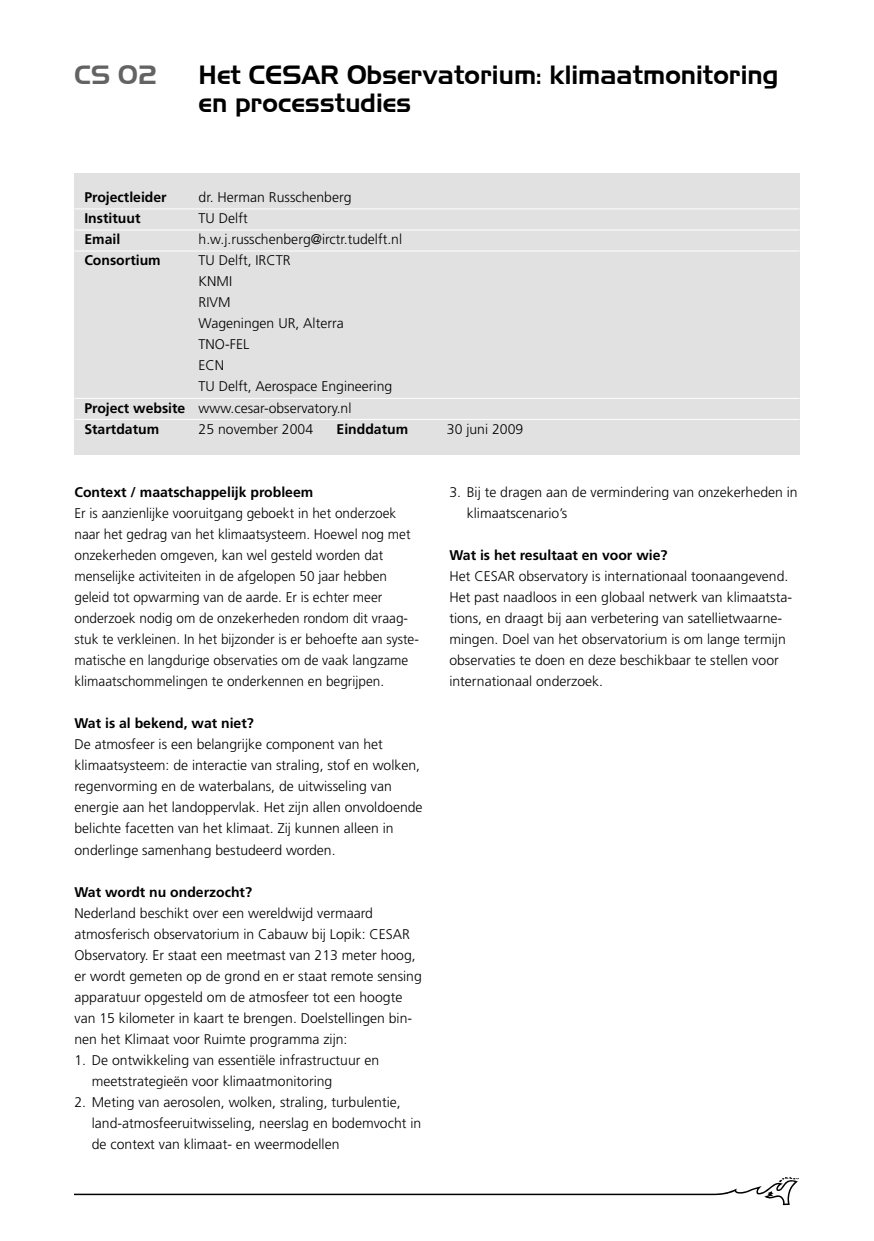
<style>
.page{position:relative;width:874px;height:1241px;background:#fff}
.page>*{position:absolute;margin:0;border:0;box-sizing:border-box;transform-origin:0 0}
.t1{font:26.25px/28px "Slicker";color:#000}
.t2{font:26.25px "Slicker";color:#636363}
.t3{font:300 14px/21px "Frutiger";color:#000}
.t4{font:700 14px "Frutiger";color:#000}
.s1{font-weight:700}
</style>
<div class="page">
<svg style="left:74px;top:1177px;width:724px;height:27px"></svg>
<div style="left:74px;top:173px;width:725px;height:281px;background:#e1e1e1"></div>
<hr style="left:74px;top:208px;width:725px;height:1px;background:#fff">
<hr style="left:74px;top:229px;width:725px;height:1px;background:#fff">
<hr style="left:74px;top:250px;width:725px;height:1px;background:#fff">
<hr style="left:74px;top:398px;width:725px;height:1px;background:#fff">
<hr style="left:74px;top:419px;width:725px;height:1px;background:#fff">
<h1 class="t2" style="left:74px;top:60px;width:84px">CS 02</h1>
<h1 class="t1" style="left:198px;top:61px;width:580px">Het CESAR Observatorium: klimaatmonitoring en processtudies</h1>
<p class="t4" style="left:84px;top:189px;width:84px">Projectleider</p>
<p class="t3" style="left:198px;top:187px;width:154px">dr. Herman Russchenberg</p>
<p class="t4" style="left:84px;top:210px;width:57px">Instituut</p>
<p class="t3" style="left:198px;top:208px;width:50px">TU Delft</p>
<p class="t4" style="left:84px;top:231px;width:37px">Email</p>
<p class="t3" style="left:198px;top:229px;width:205px">h.w.j.russchenberg@irctr.tudelft.nl</p>
<p class="t4" style="left:84px;top:252px;width:78px">Consortium</p>
<p class="t3" style="left:198px;top:250px;width:93px">TU Delft, IRCTR</p>
<p class="t3" style="left:198px;top:271px;width:35px">KNMI</p>
<p class="t3" style="left:198px;top:292px;width:33px">RIVM</p>
<p class="t3" style="left:198px;top:313px;width:146px">Wageningen UR, Alterra</p>
<p class="t3" style="left:198px;top:334px;width:52px">TNO-FEL</p>
<p class="t3" style="left:198px;top:355px;width:27px">ECN</p>
<p class="t3" style="left:198px;top:376px;width:195px">TU Delft, Aerospace Engineering</p>
<p class="t3" style="left:84px;top:397px;width:268px"><span class="s1">Project website</span> www.cesar-observatory.nl</p>
<p class="t4" style="left:84px;top:420px;width:76px">Startdatum</p>
<p class="t3" style="left:198px;top:418px;width:116px">25 november 2004</p>
<p class="t4" style="left:336px;top:420px;width:73px">Einddatum</p>
<p class="t3" style="left:446px;top:418px;width:78px">30 juni 2009</p>
<p class="t4" style="left:74px;top:483px;width:240px">Context / maatschappelijk probleem</p>
<p class="t3" style="left:74px;top:502px;width:346px">Er is aanzienlijke vooruitgang geboekt in het onderzoek naar het gedrag van het klimaatsysteem. Hoewel nog met onzekerheden omgeven, kan wel gesteld worden dat menselijke activiteiten in de afgelopen 50 jaar hebben geleid tot opwarming van de aarde. Er is echter meer onderzoek nodig om de onzekerheden rondom dit vraag&shy;stuk te verkleinen. In het bijzonder is er behoefte aan syste&shy;matische en langdurige observaties om de vaak langzame klimaatschommelingen te onderkennen en begrijpen.</p>
<p class="t4" style="left:74px;top:715px;width:181px">Wat is al bekend, wat niet?</p>
<p class="t3" style="left:74px;top:733px;width:349px">De atmosfeer is een belangrijke component van het klimaatsysteem: de interactie van straling, stof en wolken, regenvorming en de waterbalans, de uitwisseling van energie aan het landoppervlak. Het zijn allen onvoldoende belichte facetten van het klimaat. Zij kunnen alleen in onderlinge samenhang bestudeerd worden.</p>
<p class="t4" style="left:74px;top:883px;width:179px">Wat wordt nu onderzocht?</p>
<p class="t3" style="left:74px;top:902px;width:348px">Nederland beschikt over een wereldwijd vermaard atmosferisch observatorium in Cabauw bij Lopik: CESAR Observatory. Er staat een meetmast van 213 meter hoog, er wordt gemeten op de grond en er staat remote sensing apparatuur opgesteld om de atmosfeer tot een hoogte van 15 kilometer in kaart te brengen. Doelstellingen bin&shy;nen het Klimaat voor Ruimte programma zijn:</p>
<p class="t3" style="left:92px;top:1049px;width:289px;text-indent:-17px">1. De ontwikkeling van essentiële infrastructuur en meetstrategieën voor klimaatmonitoring</p>
<p class="t3" style="left:92px;top:1091px;width:331px;text-indent:-17px">2. Meting van aerosolen, wolken, straling, turbulentie, land-atmosfeeruitwisseling, neerslag en bodemvocht in de context van klimaat- en weermodellen</p>
<p class="t3" style="left:466px;top:481px;width:332px;text-indent:-17px">3. Bij te dragen aan de vermindering van onzekerheden in klimaatscenario’s</p>
<p class="t4" style="left:449px;top:546px;width:219px">Wat is het resultaat en voor wie?</p>
<p class="t3" style="left:449px;top:565px;width:344px">Het CESAR observatory is internationaal toonaangevend.<br>Het past naadloos in een globaal netwerk van klimaatsta&shy;tions, en draagt bij aan verbetering van satellietwaarne&shy;mingen. Doel van het observatorium is om lange termijn observaties te doen en deze beschikbaar te stellen voor internationaal onderzoek.</p>
</div>
